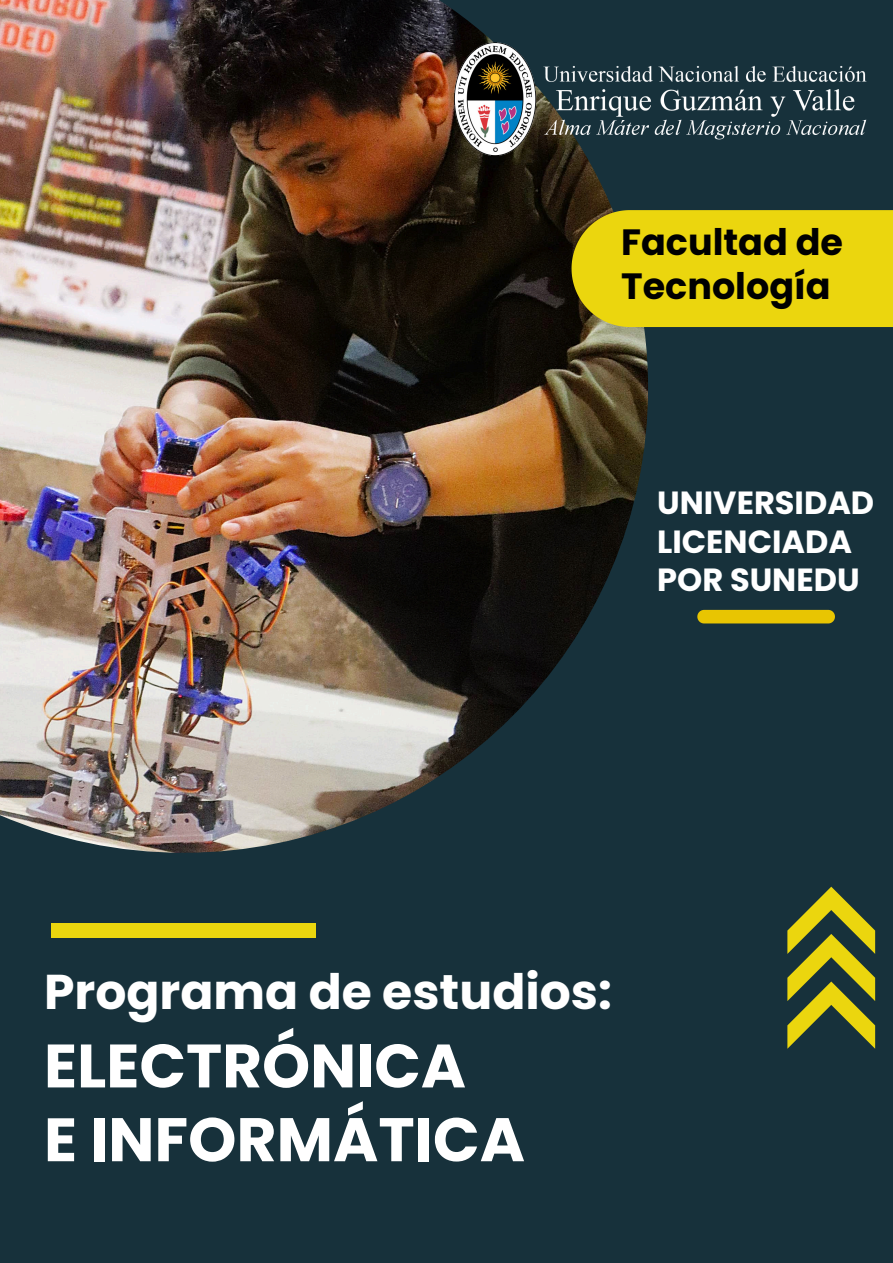
<style>
.page{position:relative;width:893px;height:1263px;background:#17313b}
.page>*{position:absolute;margin:0;border:0;box-sizing:border-box;transform-origin:0 0}
.t1{font:700 61.5px "Poppins";color:#fff}
.t2{font:700 61.2px "Poppins";color:#fff}
.t3{font:700 48.75px "Poppins";color:#fff}
.t4{font:700 36.6px/43.8px "Poppins";color:#000}
.t5{font:700 32.1px/38.4px "Poppins";color:#fff}
.s1{font-size:61.2px}
</style>
<div class="page">
<img style="left:0;top:0;width:648px;height:853px">
<img style="left:455px;top:42px;width:411px;height:114px">
<div style="left:572px;top:210px;width:321px;height:117px;background:#ebd60e"></div>
<div style="left:697px;top:610px;width:138px;height:13px;background:#e8c502"></div>
<svg style="left:787px;top:887px;width:88px;height:162px"></svg>
<div style="left:51px;top:923px;width:265px;height:15px;background:#ebd60e"></div>
<p class="t4" style="left:621px;top:220px;width:223px">Facultad de<br>Tecnología</p>
<p class="t5" style="left:657px;top:484px;width:219px">UNIVERSIDAD<br>LICENCIADA<br>POR SUNEDU</p>
<h3 class="t3" style="left:44px;top:964px;width:570px">Programa de estudios:</h3>
<h2 class="t2" style="left:44px;top:1030px;width:423px">ELECTRÓNICA</h2>
<h1 class="t1" style="left:44px;top:1104px;width:483px"><span class="s1">E</span> INFORMÁTICA</h1>
</div>
